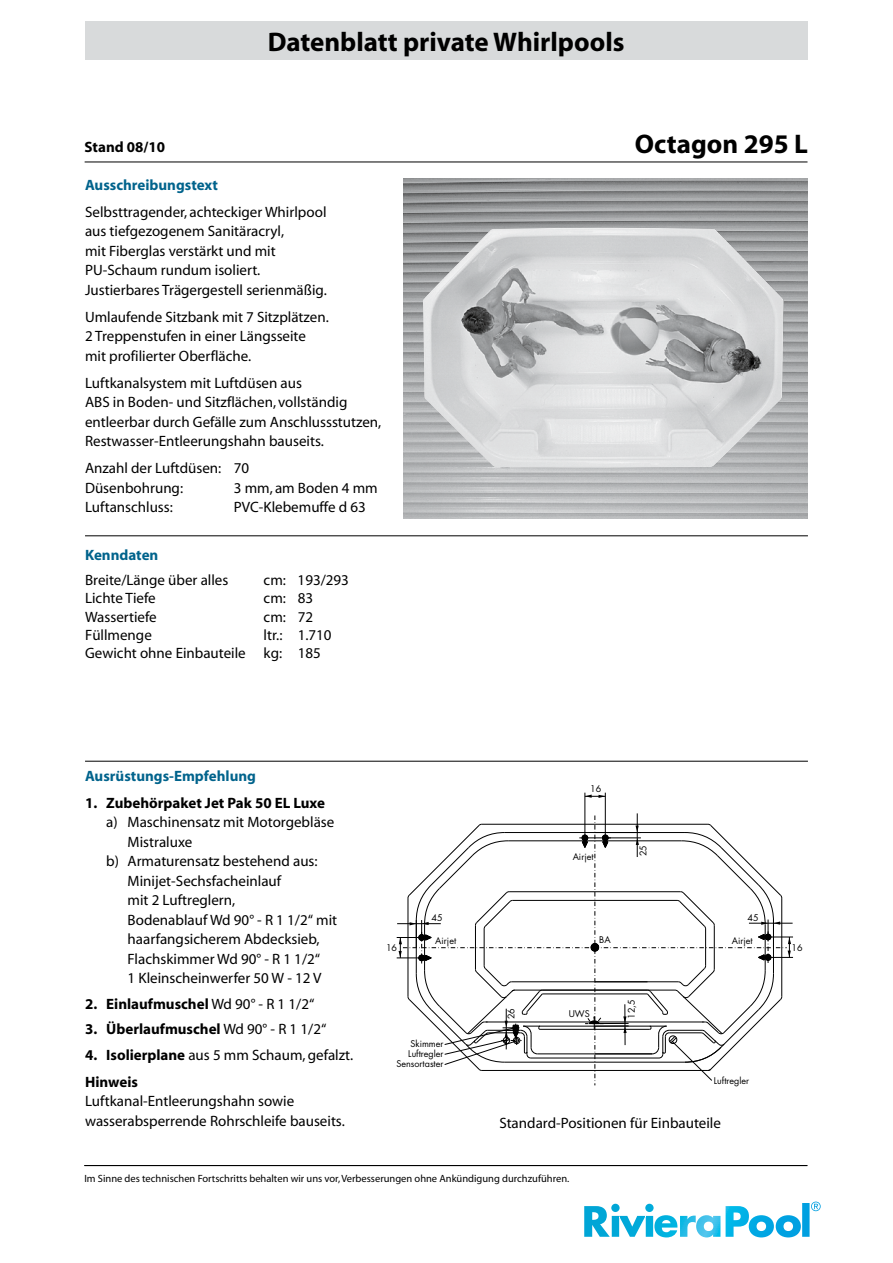
<style>
.page{position:relative;width:893px;height:1263px;background:#fff}
.page>*{position:absolute;margin:0;border:0;box-sizing:border-box;transform-origin:0 0}
.t1{font:700 27px "Myriad";color:#000}
.t2{font:15px/19.5px "Myriad";color:#000}
.t3{font:700 15px/27px "Myriad";color:#000}
.t4{font:700 15px "Myriad";color:#00638c}
.t5{font:10.5px "Myriad";color:#000}
.t6{font:9px/10.1px "Futura";color:#000;text-align:right}
.s1{font-weight:400}
</style>
<div class="page">
<hr style="left:85px;top:162px;width:722px;height:1px;background:#000">
<hr style="left:84px;top:1165px;width:723px;height:1px;background:#000">
<div style="left:85px;top:21px;width:722px;height:39px;background:#d8dadb"></div>
<svg style="left:584px;top:1201px;width:237px;height:36px"></svg>
<img style="left:404px;top:179px;width:403px;height:340px">
<hr style="left:585px;top:793px;width:1px;height:39px;background:#000">
<hr style="left:605px;top:793px;width:1px;height:39px;background:#000">
<svg style="left:585px;top:794px;width:20px;height:4px"></svg>
<svg style="left:397px;top:813px;width:396px;height:272px"></svg>
<hr style="left:85px;top:535px;width:723px;height:1px;background:#000">
<hr style="left:85px;top:761px;width:723px;height:1px;background:#000">
<img style="left:423px;top:227px;width:361px;height:241px">
<h1 class="t1" style="left:268px;top:28px;width:358px">Datenblatt private Whirlpools</h1>
<p class="t3" style="left:85px;top:134px;width:82px">Stand 08/10</p>
<p class="t4" style="left:85px;top:177px;width:135px">Ausschreibungstext</p>
<p class="t2" style="left:85px;top:203px;width:243px">Selbsttragender, achteckiger Whirlpool aus tiefgezogenem Sanitäracryl,<br>mit Fiberglas verstärkt und mit PU-Schaum rundum isoliert.<br>Justierbares Trägergestell serienmäßig.</p>
<p class="t2" style="left:85px;top:308px;width:245px">Umlaufende Sitzbank mit 7 Sitzplätzen.<br>2 Treppenstufen in einer Längsseite mit profilierter Oberfläche.</p>
<p class="t2" style="left:85px;top:374px;width:298px">Luftkanalsystem mit Luftdüsen aus<br>ABS in Boden- und Sitzflächen, vollständig entleerbar durch Gefälle zum Anschlussstutzen, Restwasser-Entleerungshahn bauseits.</p>
<p class="t2" style="left:85px;top:459px;width:166px">Anzahl der Luftdüsen: 70<br>Düsenbohrung:</p>
<p class="t2" style="left:234px;top:479px;width:145px">3 mm, am Boden 4 mm</p>
<p class="t2" style="left:85px;top:498px;width:89px">Luftanschluss:</p>
<p class="t2" style="left:234px;top:498px;width:134px">PVC-Klebemuffe d 63</p>
<p class="t4" style="left:85px;top:547px;width:75px">Kenndaten</p>
<p class="t2" style="left:85px;top:571px;width:145px">Breite/Länge über alles</p>
<p class="t2" style="left:264px;top:571px;width:87px">cm: 193/293</p>
<p class="t2" style="left:85px;top:589px;width:72px">Lichte Tiefe</p>
<p class="t2" style="left:264px;top:589px;width:51px">cm: 83</p>
<p class="t2" style="left:85px;top:607px;width:73px">Wassertiefe</p>
<p class="t2" style="left:264px;top:607px;width:51px">cm: 72</p>
<p class="t2" style="left:85px;top:625px;width:68px">Füllmenge</p>
<p class="t2" style="left:85px;top:626px;width:248px;line-height:18px;text-indent:179px">ltr.: 1.710<br>Gewicht ohne Einbauteile kg: 185</p>
<h1 class="t1" style="left:635px;top:130px;width:175px">Octagon 295 L</h1>
<p class="t4" style="left:85px;top:768px;width:173px">Ausrüstungs-Empfehlung</p>
<p class="t3" style="left:85px;top:790px;width:241px">1. Zubehörpaket Jet Pak 50 EL Luxe</p>
<p class="t2" style="left:106px;top:813px;width:230px">a) Maschinensatz mit Motorgebläse</p>
<p class="t2" style="left:128px;top:833px;width:66px">Mistraluxe</p>
<p class="t2" style="left:106px;top:852px;width:213px">b) Armaturensatz bestehend aus:</p>
<p class="t2" style="left:128px;top:872px;width:155px">Minijet-Sechsfacheinlauf</p>
<p class="t2" style="left:128px;top:891px;width:109px">mit 2 Luftreglern,</p>
<p class="t2" style="left:128px;top:911px;width:211px">Bodenablauf Wd 90° - R 1 1/2“ mit</p>
<p class="t2" style="left:128px;top:930px;width:193px">haarfangsicherem Abdecksieb,</p>
<p class="t2" style="left:128px;top:950px;width:194px">Flachskimmer Wd 90° - R 1 1/2“</p>
<p class="t2" style="left:128px;top:969px;width:195px">1 Kleinscheinwerfer 50 W - 12 V</p>
<p class="t3" style="left:85px;top:991px;width:231px">2. Einlaufmuschel <span class="s1">Wd 90° - R 1 1/2“</span></p>
<p class="t3" style="left:85px;top:1016px;width:243px">3. Überlaufmuschel <span class="s1">Wd 90° - R 1 1/2“</span></p>
<p class="t3" style="left:85px;top:1042px;width:270px">4. Isolierplane <span class="s1">aus 5 mm Schaum, gefalzt.<br></span>Hinweis</p>
<p class="t2" style="left:85px;top:1092px;width:261px">Luftkanal-Entleerungshahn sowie wasserabsperrende Rohrschleife bauseits.</p>
<p class="t6" style="left:590px;top:783px;width:13px">16</p>
<p class="t6" style="left:573px;top:851px;width:22px">Airjet</p>
<p class="t6" style="left:638px;top:856px;width:13px;rotate:-90deg">25</p>
<p class="t6" style="left:431px;top:913px;width:13px">45</p>
<p class="t6" style="left:748px;top:912px;width:13px">45</p>
<p class="t6" style="left:599px;top:935px;width:13px">BA</p>
<p class="t6" style="left:435px;top:936px;width:22px">Airjet</p>
<p class="t6" style="left:732px;top:936px;width:22px">Airjet</p>
<p class="t6" style="left:386px;top:942px;width:13px">16</p>
<p class="t6" style="left:792px;top:942px;width:13px">16</p>
<p class="t6" style="left:397px;top:1038px;width:49px">Skimmer<br>Luftregler<br>Sensortaster</p>
<p class="t6" style="left:506px;top:1019px;width:13px;rotate:-90deg">26</p>
<p class="t6" style="left:569px;top:1008px;width:23px">UWS</p>
<p class="t6" style="left:626px;top:1019px;width:21px;rotate:-90deg">12,5</p>
<p class="t6" style="left:714px;top:1075px;width:37px">Luftregler</p>
<p class="t2" style="left:499px;top:1114px;width:223px">Standard-Positionen für Einbauteile</p>
<p class="t5" style="left:84px;top:1173px;width:486px">Im Sinne des technischen Fortschritts behalten wir uns vor, Verbesserungen ohne Ankündigung durchzuführen.</p>
</div>
